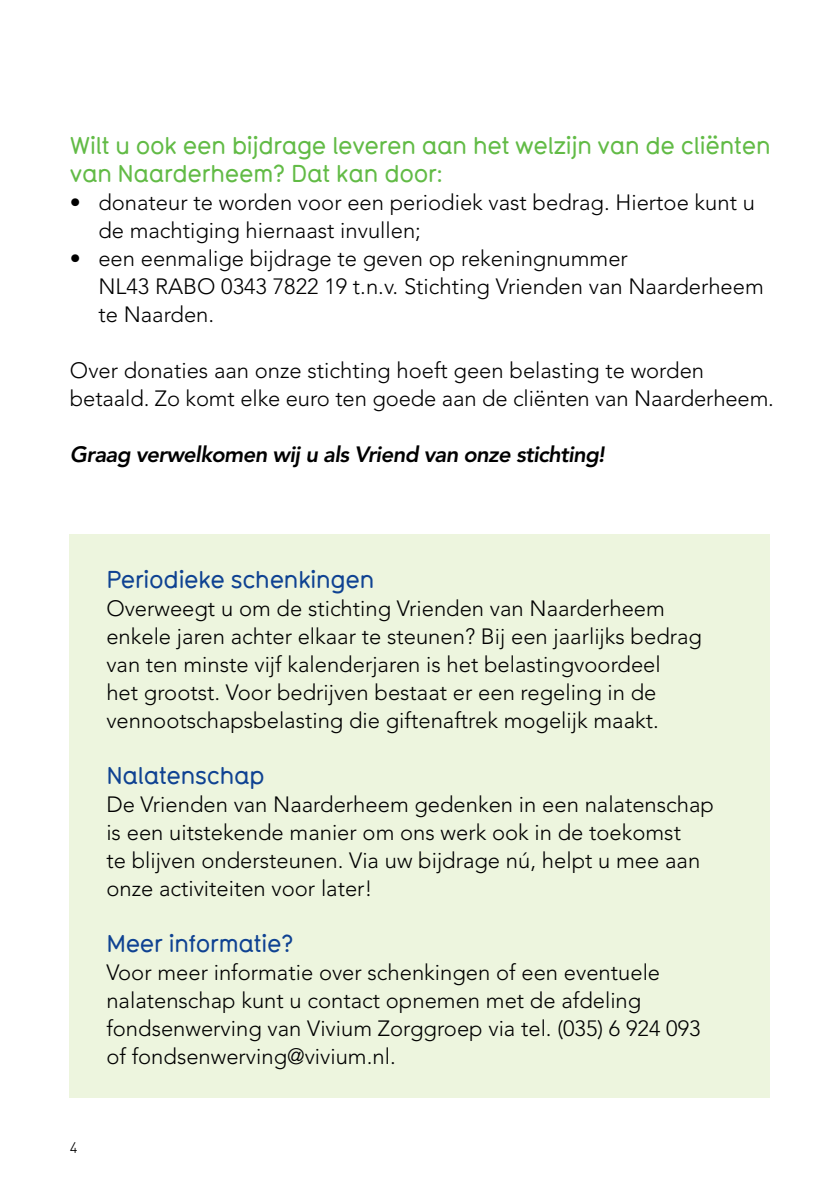
<style>
.page{position:relative;width:840px;height:1191px;background:#fff}
.page>*{position:absolute;margin:0;border:0;box-sizing:border-box;transform-origin:0 0}
.t1{font:24px/28px "Typ Med";letter-spacing:-.03em;color:#62bb46}
.t2{font:24px "Typ Med";letter-spacing:-.03em;color:#0f4292}
.t3{font:300 22px/28px "Avenir LT Std";color:#000}
.t4{font:italic 800 22px "Avenir LT Std";letter-spacing:-.03em;color:#000}
.t5{font:15px "Typ Reg Bol";color:#000}
</style>
<div class="page">
<div style="left:70px;top:534px;width:699px;height:563px;background:#edf5de"></div>
<p class="t1" style="left:70px;top:131px;width:702px">Wilt u ook een bijdrage leveren aan het welzijn van de cliënten van Naarderheem? Dat kan door:</p>
<p class="t3" style="left:98px;top:188px;width:657px;text-indent:-28px">• donateur te worden voor een periodiek vast bedrag. Hiertoe kunt u de machtiging hiernaast invullen;</p>
<p class="t3" style="left:98px;top:244px;width:666px;text-indent:-28px">• een eenmalige bijdrage te geven op rekeningnummer<br>NL43 RABO 0343 7822 19 t.n.v. Stichting Vrienden van Naarderheem te Naarden.</p>
<p class="t3" style="left:70px;top:356px;width:705px">Over donaties aan onze stichting hoeft geen belasting te worden betaald. Zo komt elke euro ten goede aan de cliënten van Naarderheem.</p>
<p class="t4" style="left:70px;top:441px;width:536px">Graag verwelkomen wij u als Vriend van onze stichting!</p>
<p class="t5" style="left:70px;top:1137px;width:9px">4</p>
<p class="t2" style="left:106px;top:563px;width:269px">Periodieke schenkingen</p>
<p class="t3" style="left:106px;top:594px;width:596px">Overweegt u om de stichting Vrienden van Naarderheem enkele jaren achter elkaar te steunen? Bij een jaarlijks bedrag van ten minste vijf kalenderjaren is het belastingvoordeel<br>het grootst. Voor bedrijven bestaat er een regeling in de vennootschapsbelasting die giftenaftrek mogelijk maakt.</p>
<p class="t2" style="left:106px;top:759px;width:160px">Nalatenschap</p>
<p class="t3" style="left:106px;top:790px;width:608px">De Vrienden van Naarderheem gedenken in een nalatenschap is een uitstekende manier om ons werk ook in de toekomst<br>te blijven ondersteunen. Via uw bijdrage nú, helpt u mee aan onze activiteiten voor later!</p>
<p class="t2" style="left:106px;top:927px;width:189px">Meer informatie?</p>
<p class="t3" style="left:106px;top:958px;width:595px">Voor meer informatie over schenkingen of een eventuele nalatenschap kunt u contact opnemen met de afdeling fondsenwerving van Vivium Zorggroep via tel. (035) 6 924 093 of fondsenwerving@vivium.nl.</p>
</div>
